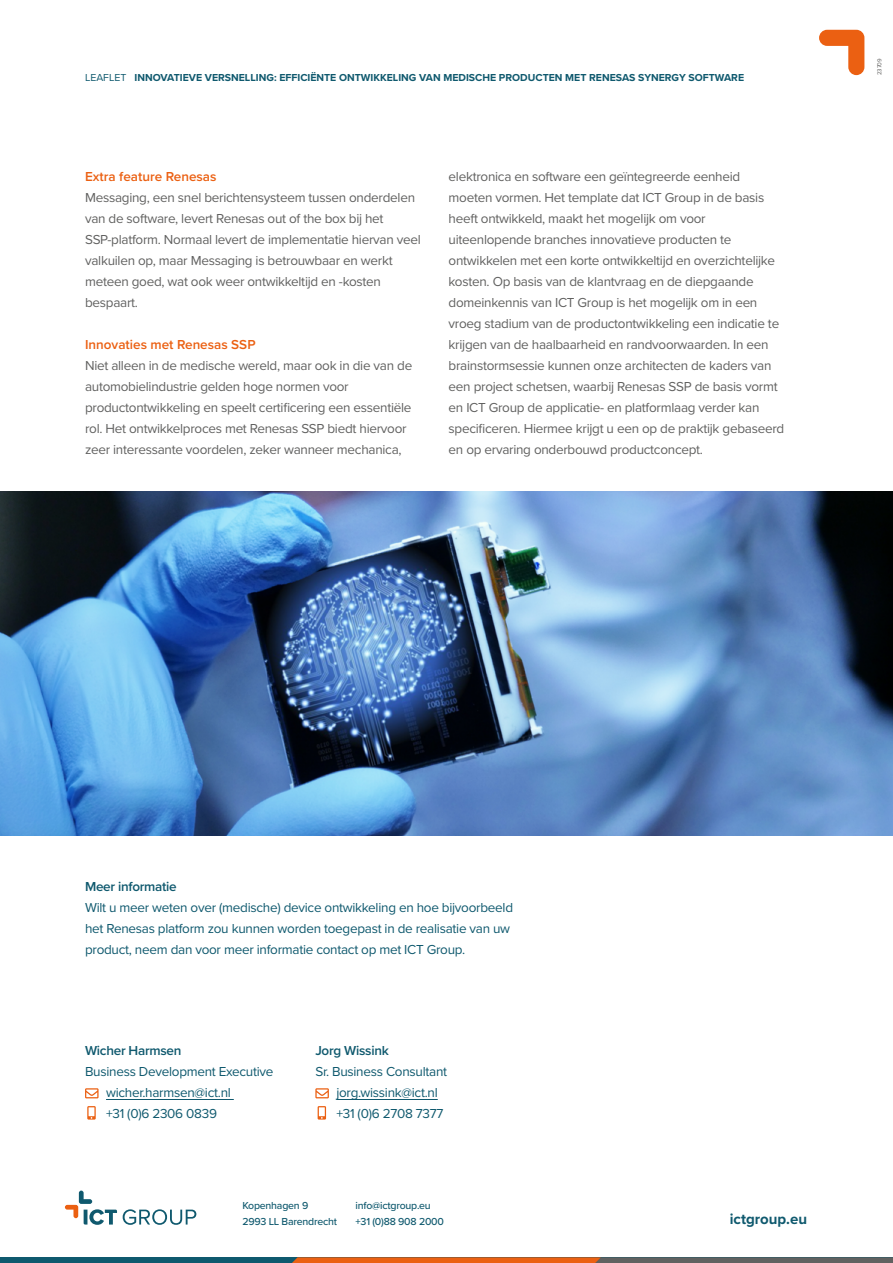
<style>
.page{position:relative;width:893px;height:1263px;background:#fff}
.page>*{position:absolute;margin:0;border:0;box-sizing:border-box;transform-origin:0 0}
.t1{font:700 15px "Proxima Nova";color:#0f596e}
.t2{font:13.5px/21px "Proxima Nova";letter-spacing:-.02em;color:#616160}
.t3{font:13.5px/21px "Proxima Nova";letter-spacing:-.02em;color:#0f596e}
.t4{font:600 13.5px "Proxima Nova";color:#eb6012}
.t5{font:600 13.5px "Proxima Nova";letter-spacing:-.02em;color:#0f596e}
.t6{font:700 10.5px "Proxima Nova";color:#0f596e}
.t7{font:500 10.5px/15.8px "Proxima Nova";letter-spacing:-.02em;color:#0f596e}
.t8{font:6px "Proxima Nova";letter-spacing:-.02em;color:#616160}
.s1{font-weight:400}
</style>
<div class="page">
<svg style="left:819px;top:30px;width:45px;height:45px"></svg>
<div style="left:0;top:1257px;width:893px;height:6px;background:#0f596e"></div>
<svg style="left:292px;top:1257px;width:601px;height:6px;background:#9d5f3b"></svg>
<svg style="left:123px;top:1209px;width:73px;height:16px"></svg>
<svg style="left:65px;top:1190px;width:52px;height:35px"></svg>
<hr style="left:106px;top:1099px;width:128px;height:1px;background:#0f596e">
<hr style="left:336px;top:1099px;width:102px;height:1px;background:#0f596e">
<svg style="left:85px;top:1088px;width:14px;height:10px"></svg>
<svg style="left:87px;top:1106px;width:9px;height:13px"></svg>
<svg style="left:315px;top:1088px;width:14px;height:10px"></svg>
<svg style="left:318px;top:1106px;width:8px;height:13px"></svg>
<img style="left:0;top:491px;width:893px;height:345px">
<p class="t6" style="left:85px;top:70px;width:661px"><span class="s1">LEAFLET</span> INNOVATIEVE VERSNELLING: EFFICIËNTE ONTWIKKELING VAN MEDISCHE PRODUCTEN MET RENESAS SYNERGY SOFTWARE</p>
<p class="t4" style="left:85px;top:166px;width:133px">Extra feature Renesas</p>
<p class="t2" style="left:85px;top:186px;width:337px">Messaging, een snel berichtensysteem tussen onderdelen van de software, levert Renesas out of the box bij het SSP-platform. Normaal levert de implementatie hiervan veel valkuilen op, maar Messaging is betrouwbaar en werkt meteen goed, wat ook weer ontwikkeltijd en -kosten bespaart.</p>
<p class="t4" style="left:85px;top:334px;width:172px">Innovaties met Renesas SSP</p>
<p class="t2" style="left:85px;top:354px;width:329px">Niet alleen in de medische wereld, maar ook in die van de automobielindustrie gelden hoge normen voor productontwikkeling en speelt certificering een essentiële rol. Het ontwikkelproces met Renesas SSP biedt hiervoor zeer interessante voordelen, zeker wanneer mechanica,</p>
<p class="t2" style="left:449px;top:165px;width:337px">elektronica en software een geïntegreerde eenheid moeten vormen. Het template dat ICT Group in de basis heeft ontwikkeld, maakt het mogelijk om voor uiteenlopende branches innovatieve producten te ontwikkelen met een korte ontwikkeltijd en overzichtelijke kosten. Op basis van de klantvraag en de diepgaande domeinkennis van ICT Group is het mogelijk om in een vroeg stadium van de productontwikkeling een indicatie te krijgen van de haalbaarheid en randvoorwaarden. In een brainstormsessie kunnen onze architecten de kaders van een project schetsen, waarbij Renesas SSP de basis vormt en ICT Group de applicatie- en platformlaag verder kan specificeren. Hiermee krijgt u een op de praktijk gebaseerd en op ervaring onderbouwd productconcept.</p>
<p class="t8" style="left:875px;top:75px;width:18px;rotate:-90deg">23709</p>
<p class="t5" style="left:85px;top:876px;width:93px">Meer informatie</p>
<p class="t3" style="left:85px;top:896px;width:430px">Wilt u meer weten over (medische) device ontwikkeling en hoe bijvoorbeeld het Renesas platform zou kunnen worden toegepast in de realisatie van uw product, neem dan voor meer informatie contact op met ICT Group.</p>
<p class="t5" style="left:85px;top:1041px;width:98px">Wicher Harmsen</p>
<p class="t3" style="left:106px;top:1061px;width:169px;text-indent:-21px">Business Development Executive wicher.harmsen@ict.nl<br>+31 (0)6 2306 0839</p>
<p class="t5" style="left:315px;top:1041px;width:75px">Jorg Wissink</p>
<p class="t3" style="left:336px;top:1061px;width:112px;text-indent:-21px">Sr. Business Consultant jorg.wissink@ict.nl +31 (0)6 2708 7377</p>
<p class="t7" style="left:242px;top:1197px;width:96px">Kopenhagen 9<br>2993 LL Barendrecht</p>
<p class="t7" style="left:356px;top:1197px;width:90px">info@ictgroup.eu +31 (0)88 908 2000</p>
<p class="t1" style="left:730px;top:1208px;width:79px">ictgroup.eu</p>
</div>
